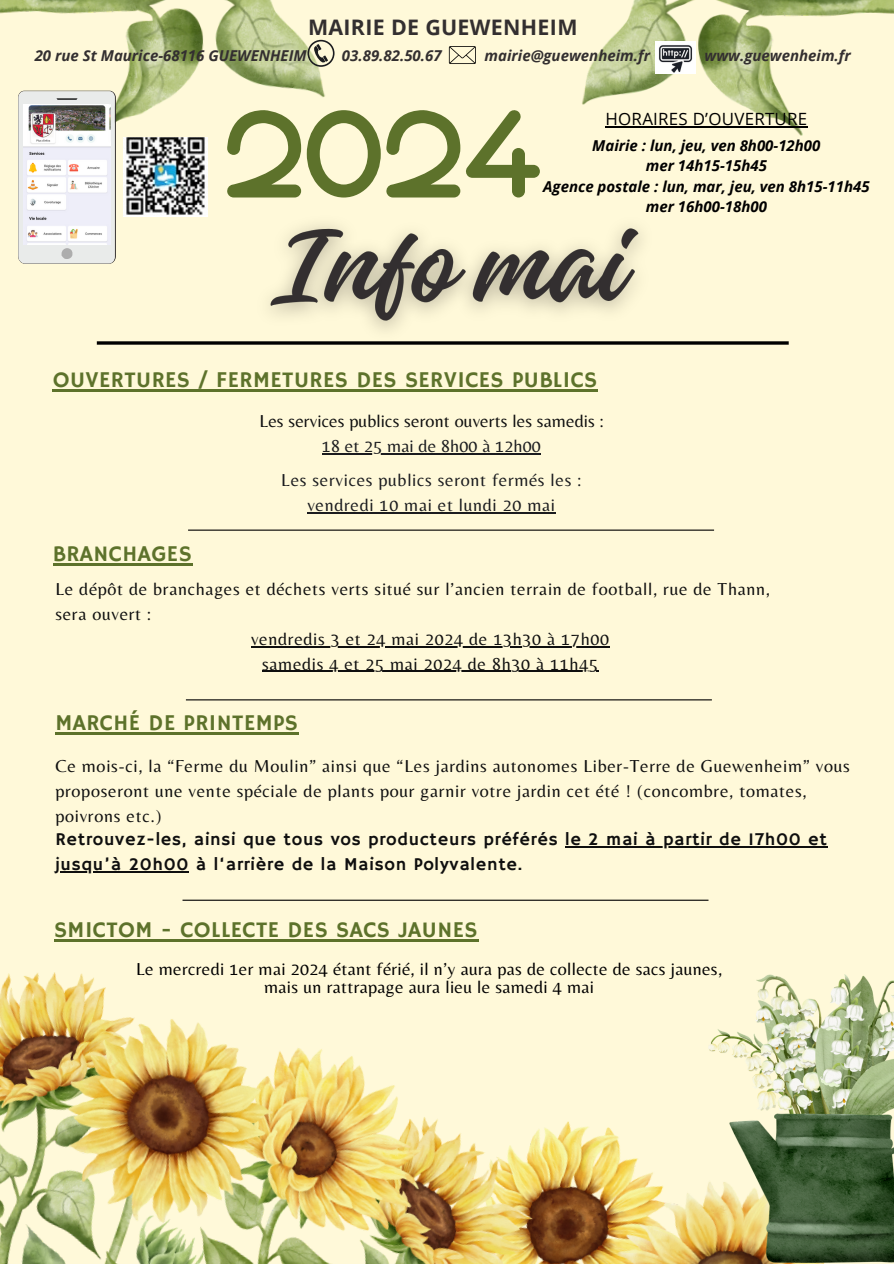
<style>
.page{position:relative;width:894px;height:1264px;background:#fff}
.page>*{position:absolute;margin:0;border:0;box-sizing:border-box;transform-origin:0 0}
.t1{font:22.5px "Hammersmith One";letter-spacing:.02em;color:#5d722b}
.t2{font:700 21.3px "Open Sans";letter-spacing:.015em;color:#332f30}
.t3{font:18px/24.3px "Belleza";letter-spacing:.04em;color:#0f0f0f}
.t4{font:18px/18px "Belleza";letter-spacing:.02em;color:#000;text-align:center}
.t5{font:18px/24.5px "Belleza";letter-spacing:.01em;color:#0f0f0f;text-align:center}
.t6{font:18px "Belleza";letter-spacing:.04em;color:#1b1c1f}
.t7{font:18px "Hammersmith One";letter-spacing:.04em;color:#0f0f0f}
.t8{font:16.8px "Open Sans";letter-spacing:.015em;color:#000}
.t9{font:italic 700 15px "Open Sans";color:#000}
.t10{font:italic 700 15px "Open Sans";color:#332f30}
.s1{color:#1b1c1f}
.s2{font-family:"Hammersmith One"}
</style>
<div class="page">
<div style="left:0;top:0;width:893px;height:1263px;background:#fff9d9"></div>
<img style="left:0;top:972px;width:843px;height:291px">
<img style="left:0;top:0;width:335px;height:193px">
<img style="left:582px;top:0;width:311px;height:136px">
<img style="left:708px;top:974px;width:185px;height:288px">
<svg style="left:449px;top:46px;width:27px;height:18px"></svg>
<img style="left:655px;top:42px;width:40px;height:31px">
<svg style="left:307px;top:40px;width:27px;height:27px"></svg>
<svg style="left:18px;top:91px;width:98px;height:173px;background:#dcdedc"></svg>
<img style="left:23px;top:104px;width:88px;height:140px">
<img style="left:124px;top:138px;width:83px;height:78px">
<svg style="left:226px;top:109px;width:313px;height:88px"></svg>
<img style="left:242px;top:182px;width:399px;height:148px">
<hr style="left:605px;top:126px;width:202px;height:1px;background:#000">
<hr style="left:53px;top:389px;width:544px;height:2px;background:#5d722b">
<svg style="left:322px;top:453px;width:18px;height:1px"></svg>
<hr style="left:340px;top:453px;width:201px;height:1px;background:#1b1c1f">
<hr style="left:307px;top:512px;width:248px;height:1px;background:#1b1c1f">
<svg style="left:97px;top:341px;width:691px;height:4px;background:#272621"></svg>
<hr style="left:53px;top:563px;width:139px;height:2px;background:#5d722b">
<hr style="left:251px;top:646px;width:358px;height:1px;background:#0f0f0f">
<hr style="left:262px;top:670px;width:336px;height:2px;background:#0f0f0f">
<hr style="left:188px;top:529px;width:525px;height:1px;background:#000">
<hr style="left:55px;top:732px;width:243px;height:3px;background:#5d722b">
<hr style="left:565px;top:846px;width:262px;height:1px;background:#0f0f0f">
<hr style="left:55px;top:871px;width:134px;height:1px;background:#0f0f0f">
<hr style="left:186px;top:699px;width:525px;height:1px;background:#000">
<hr style="left:182px;top:899px;width:526px;height:1px;background:#000">
<hr style="left:54px;top:939px;width:424px;height:3px;background:#5d722b">
<p class="t2" style="left:308px;top:13px;width:271px">MAIRIE DE GUEWENHEIM</p>
<p class="t10" style="left:35px;top:45px;width:273px">20 rue St Maurice-68116 GUEWENHEIM</p>
<p class="t10" style="left:342px;top:45px;width:101px">03.89.82.50.67</p>
<p class="t10" style="left:484px;top:45px;width:167px">mairie@guewenheim.fr</p>
<p class="t10" style="left:704px;top:45px;width:148px">www.guewenheim.fr</p>
<p class="t8" style="left:605px;top:107px;width:203px">HORAIRES D’OUVERTURE</p>
<p class="t9" style="left:592px;top:135px;width:230px">Mairie : lun, jeu, ven 8h00-12h00</p>
<h4 class="t9" style="left:645px;top:155px;width:123px">mer 14h15-15h45</h4>
<p class="t9" style="left:543px;top:176px;width:328px">Agence postale : lun, mar, jeu, ven 8h15-11h45</p>
<p class="t9" style="left:645px;top:196px;width:123px">mer 16h00-18h00</p>
<p class="t1" style="left:53px;top:367px;width:546px">OUVERTURES / FERMETURES DES SERVICES PUBLICS</p>
<p class="t5" style="left:259px;top:409px;width:345px">Les services publics seront ouverts les samedis :<br><span class="s1">18 et 25 mai de 8h00 à 12h00</span></p>
<p class="t6" style="left:281px;top:469px;width:301px">Les services publics seront fermés les :</p>
<h3 class="t6" style="left:307px;top:494px;width:249px">vendredi 10 mai et lundi 20 mai</h3>
<h5 class="t1" style="left:53px;top:540px;width:140px">BRANCHAGES</h5>
<h5 class="t3" style="left:55px;top:576px;width:716px;line-height:24.8px">Le dépôt de branchages et déchets verts situé sur l’ancien terrain de football, rue de Thann, sera ouvert :</h5>
<h3 class="t3" style="left:251px;top:626px;width:359px">vendredis 3 et 24 mai 2024 de 13h30 à 17h00</h3>
<h5 class="t3" style="left:262px;top:651px;width:337px">samedis 4 et 25 mai 2024 de 8h30 à 11h45</h5>
<h3 class="t1" style="left:55px;top:710px;width:244px">MARCHÉ DE PRINTEMPS</h3>
<h5 class="t3" style="left:55px;top:753px;width:795px">Ce mois-ci, la “Ferme du Moulin” ainsi que “Les jardins autonomes Liber-Terre de Guewenheim” vous proposeront une vente spéciale de plants pour garnir votre jardin cet été ! (concombre, tomates, poivrons etc.)<br><span class="s2">Retrouvez-les, ainsi que tous vos producteurs préférés le 2 mai à partir de 17h00 et</span></h5>
<p class="t7" style="left:55px;top:853px;width:468px">jusqu’à 20h00 à l‘arrière de la Maison Polyvalente.</p>
<h5 class="t1" style="left:54px;top:917px;width:425px">SMICTOM - COLLECTE DES SACS JAUNES</h5>
<p class="t4" style="left:136px;top:959px;width:587px">Le mercredi 1er mai 2024 étant férié, il n’y aura pas de collecte de sacs jaunes, mais un rattrapage aura lieu le samedi 4 mai</p>
</div>
